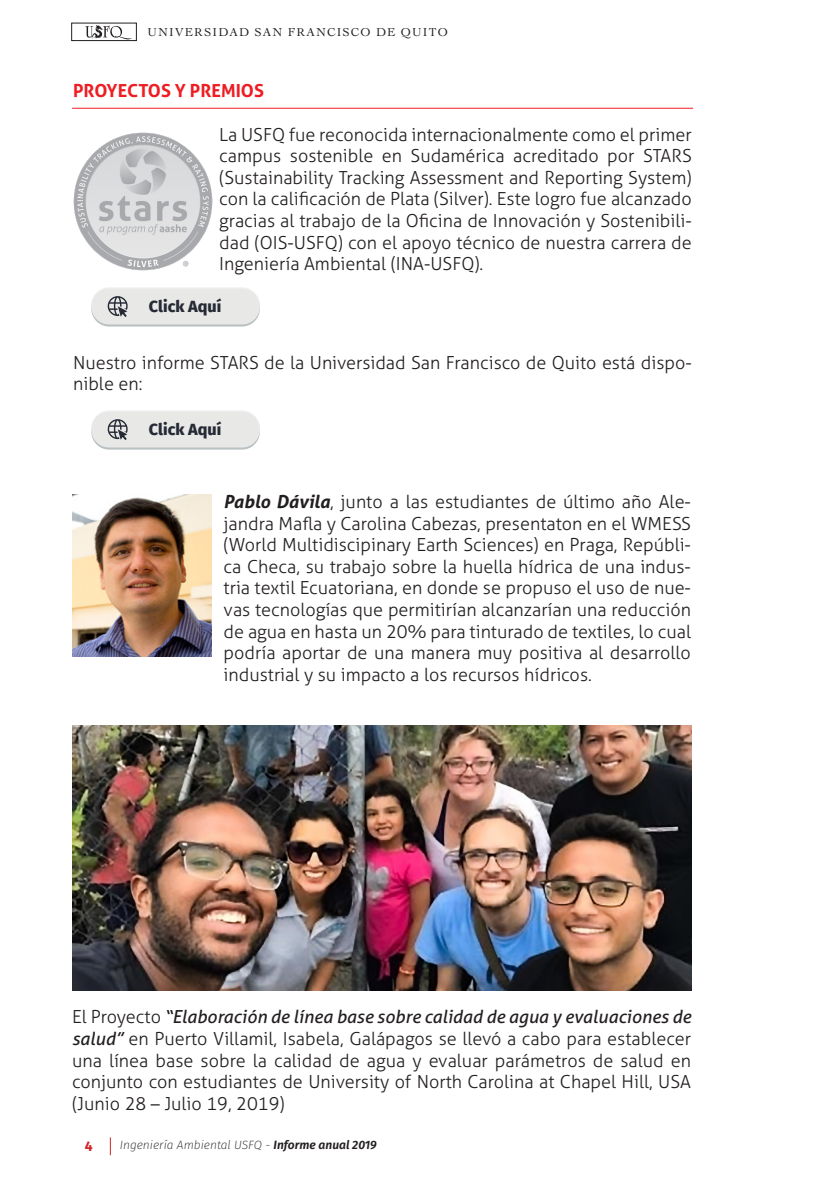
<style>
.page{position:relative;width:840px;height:1191px;background:#fff}
.page>*{position:absolute;margin:0;border:0;box-sizing:border-box;transform-origin:0 0}
.texto{font:300 18px/21.6px "Aller";color:#231f20;text-align:justify}
.texto-2{font:700 18px "Aller";color:#ee1d23}
.t1{font:800 16.2px "Fira Sans";color:#262a35}
.t2{font:700 14px "Fira Sans";color:#d1232a}
.t3{font:italic 200 12px "Fira Sans";color:#231f20}
.t4{font:12px "Cochin";letter-spacing:.1em;color:#231f20}
.s1{font-weight:700;font-style:italic}
.s2{font-weight:400;font-style:italic}
.s3{font-weight:600}
</style>
<div class="page">
<div style="left:71px;top:23px;width:65px;height:18px;border:1px solid #231f20"></div>
<svg style="left:85px;top:25px;width:46px;height:15px"></svg>
<svg style="left:110px;top:1137px;width:1px;height:18px"></svg>
<img style="left:72px;top:495px;width:139px;height:161px">
<img style="left:72px;top:726px;width:618px;height:264px">
<hr style="left:72px;top:108px;width:620px;height:1px;background:#ee1d23">
<img style="left:73px;top:132px;width:140px;height:139px">
<svg style="left:91px;top:291px;width:169px;height:35px"></svg>
<div style="left:91px;top:287px;width:169px;height:36px;background:#eff0f0;border-radius:18px"></div>
<div style="left:91px;top:289px;width:169px;height:35px;background:#e8e9e7;border-radius:18px"></div>
<svg style="left:108px;top:296px;width:20px;height:21px"></svg>
<svg style="left:91px;top:414px;width:169px;height:35px"></svg>
<div style="left:91px;top:410px;width:169px;height:36px;background:#eff0f0;border-radius:18px"></div>
<div style="left:91px;top:412px;width:169px;height:35px;background:#e8e9e7;border-radius:18px"></div>
<svg style="left:108px;top:419px;width:20px;height:21px"></svg>
<p class="t4" style="left:147px;top:24px;width:301px">UNIVERSIDAD SAN FRANCISCO DE QUITO</p>
<p class="texto-2" style="left:73px;top:80px;width:192px">PROYECTOS Y PREMIOS</p>
<p class="texto" style="left:219px;top:123px;width:474px">La USFQ fue reconocida internacionalmente como el primer campus sostenible en Sudamérica acreditado por STARS (Sustainability Tracking Assessment and Reporting System) con la calificación de Plata (Silver). Este logro fue alcanzado gracias al trabajo de la Oficina de Innovación y Sostenibili&shy;dad (OIS-USFQ) con el apoyo técnico de nuestra carrera de Ingeniería Ambiental (INA-USFQ).</p>
<p class="t1" style="left:149px;top:292px;width:74px">Click Aquí</p>
<p class="texto" style="left:73px;top:351px;width:619px">Nuestro informe STARS de la Universidad San Francisco de Quito está dispo&shy;nible en:</p>
<p class="t1" style="left:149px;top:415px;width:74px">Click Aquí</p>
<p class="texto" style="left:223px;top:491px;width:468px"><span class="s1">Pablo Dávila</span>, junto a las estudiantes de último año Ale&shy;jandra Mafla y Carolina Cabezas, presentaton en el WMESS (World Multidiscipinary Earth Sciences) en Praga, Repúbli&shy;ca Checa, su trabajo sobre la huella hídrica de una indus&shy;tria textil Ecuatoriana, en donde se propuso el uso de nue&shy;vas tecnologías que permitirían alcanzarían una reducción de agua en hasta un 20% para tinturado de textiles, lo cual podría aportar de una manera muy positiva al desarrollo industrial y su impacto a los recursos hídricos.</p>
<p class="texto" style="left:72px;top:1006px;width:620px">El Proyecto <span class="s2">“Elaboración de línea base sobre calidad de agua y evaluaciones de salud”</span> en Puerto Villamil, Isabela, Galápagos se llevó a cabo para establecer una línea base sobre la calidad de agua y evaluar parámetros de salud en conjunto con estudiantes de University of North Carolina at Chapel Hill, USA (Junio 28 – Julio 19, 2019)</p>
<p class="t2" style="left:85px;top:1133px;width:9px">4</p>
<p class="t3" style="left:120px;top:1136px;width:258px">Ingeniería Ambiental USFQ - <span class="s3">Informe anual 2019</span></p>
</div>
